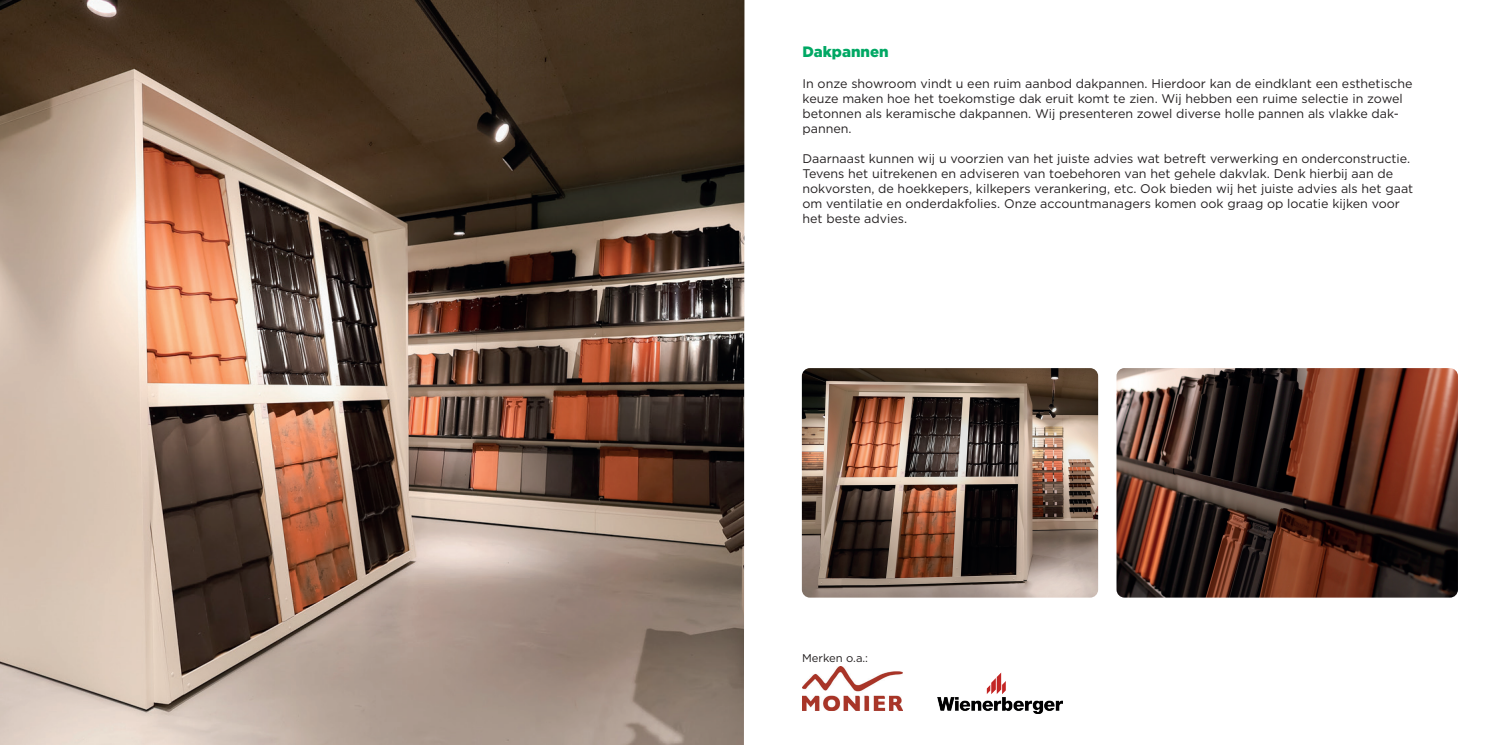
<style>
.page{position:relative;width:1489px;height:745px;background:#fff}
.page>*{position:absolute;margin:0;border:0;box-sizing:border-box;transform-origin:0 0}
.t1{font:900 15px "Gotham";color:#00a864}
.t2{font:12.5px/15px "Gotham";color:#231f20}
.t3{font:11.25px "Gotham";color:#231f20}
</style>
<div class="page">
<img style="left:0;top:0;width:744px;height:744px">
<img style="left:802px;top:666px;width:100px;height:44px">
<img style="left:801px;top:368px;width:297px;height:229px">
<img style="left:1116px;top:368px;width:341px;height:229px">
<img style="left:937px;top:672px;width:125px;height:40px">
<p class="t1" style="left:802px;top:43px;width:88px">Dakpannen</p>
<p class="t2" style="left:802px;top:76px;width:611px">In onze showroom vindt u een ruim aanbod dakpannen. Hierdoor kan de eindklant een esthetische keuze maken hoe het toekomstige dak eruit komt te zien. Wij hebben een ruime selectie in zowel betonnen als keramische dakpannen. Wij presenteren zowel diverse holle pannen als vlakke dak&shy;pannen.</p>
<p class="t2" style="left:802px;top:151px;width:612px">Daarnaast kunnen wij u voorzien van het juiste advies wat betreft verwerking en onderconstructie.<br>Tevens het uitrekenen en adviseren van toebehoren van het gehele dakvlak. Denk hierbij aan de nokvorsten, de hoekkepers, kilkepers verankering, etc. Ook bieden wij het juiste advies als het gaat om ventilatie en onderdakfolies. Onze accountmanagers komen ook graag op locatie kijken voor het beste advies.</p>
<p class="t3" style="left:802px;top:651px;width:68px">Merken o.a.:</p>
</div>
